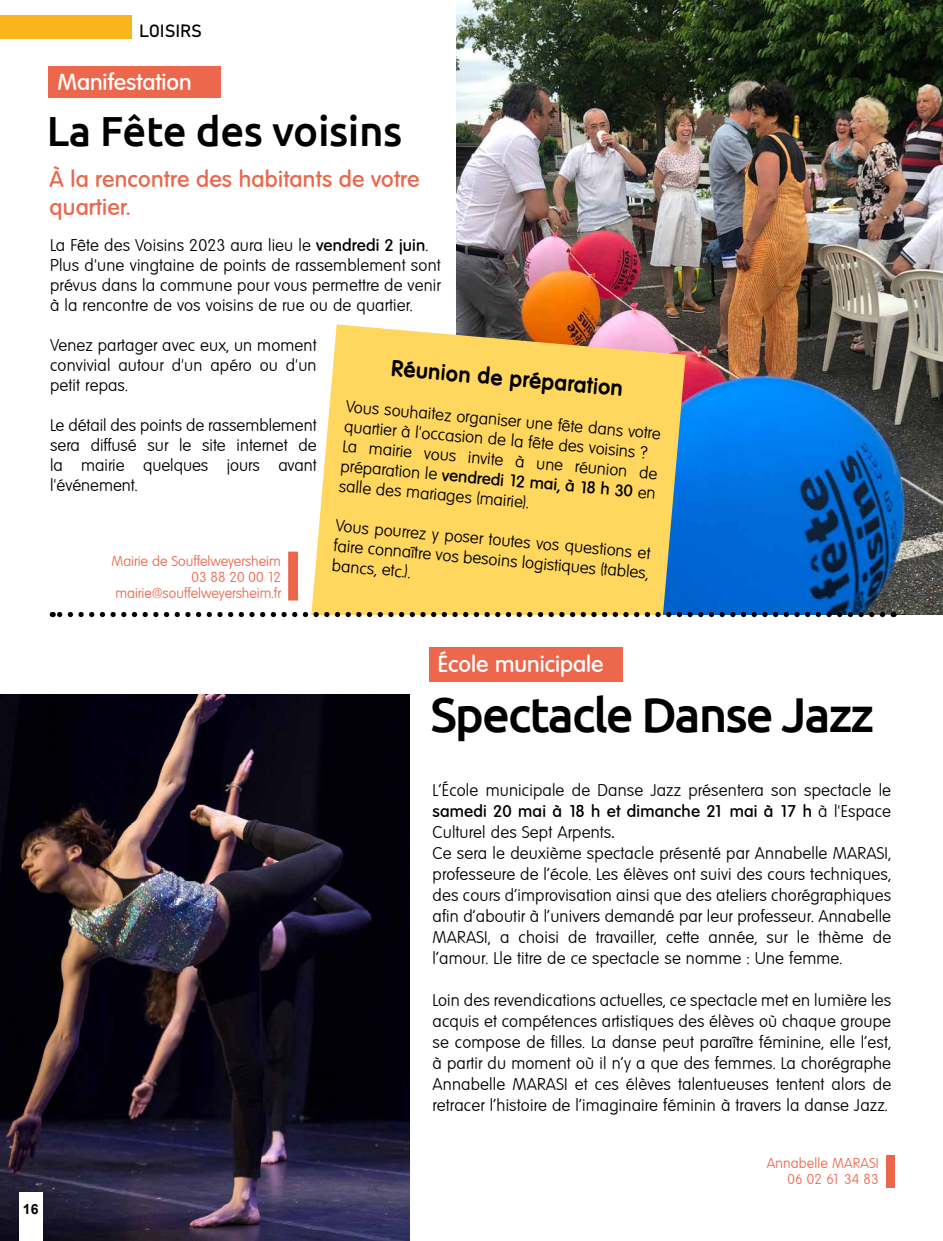
<style>
.page{position:relative;width:943px;height:1241px;background:#fff}
.page>*{position:absolute;margin:0;border:0;box-sizing:border-box;transform-origin:0 0}
.t1{font:500 49px "Ubuntu";letter-spacing:-.04em;color:#000}
.t2{font:500 42px "Ubuntu";letter-spacing:-.01em;color:#000}
.t3{font:22.75px/27.3px "Elementary SF Bold";letter-spacing:.01em;color:#eb674c}
.t4{font:22.75px "Elementary SF Bold";color:#fff}
.t5{font:22.75px "Elementary Heavy SF Bold";color:#000}
.t6{font:17.5px "Bahnschrift";letter-spacing:-.01em;color:#020203}
.t7{font:16.62px/19.9px "Elementary SF";letter-spacing:.01em;color:#000;text-align:justify}
.t8{font:16.62px "Elementary SF Bold";letter-spacing:.01em;color:#000}
.t9{font:14px/15.8px "Elementary SF";color:#eb674c;text-align:right}
.t10{font:700 14px "Arial";color:#000}
.s1{font-family:"Elementary SF Bold"}
.s2{font-family:"Elementary SF"}
</style>
<div class="page">
<img style="left:0;top:694px;width:410px;height:546px">
<img style="left:457px;top:0;width:486px;height:614px">
<svg style="left:311px;top:324px;width:374px;height:287px;background:#f5d169"></svg>
<div style="left:19px;top:1191px;width:24px;height:49px;background:#fff"></div>
<div style="left:0;top:16px;width:132px;height:23px;background:#fab51d"></div>
<div style="left:886px;top:1154px;width:8px;height:33px;background:#eb674c"></div>
<div style="left:288px;top:551px;width:10px;height:49px;background:#ec674c;border:2px solid #eb674c"></div>
<div style="left:48px;top:66px;width:172px;height:31px;background:#ec674c"></div>
<div style="left:429px;top:647px;width:193px;height:34px;background:#ec674c"></div>
<svg style="left:52px;top:611px;width:830px;height:6px"></svg>
<p class="t6" style="left:139px;top:19px;width:64px">LOISIRS</p>
<h3 class="t4" style="left:57px;top:69px;width:136px">Manifestation</h3>
<h2 class="t2" style="left:47px;top:105px;width:357px">La Fête des voisins</h2>
<h3 class="t3" style="left:50px;top:166px;width:371px">À la rencontre des habitants de votre quartier.</h3>
<p class="t7" style="left:50px;top:236px;width:392px;text-align:left">La Fête des Voisins 2023 aura lieu le <span class="s1">vendredi 2 juin</span>.<br>Plus d'une vingtaine de points de rassemblement sont prévus dans la commune pour vous permettre de venir à la rencontre de vos voisins de rue ou de quartier.</p>
<p class="t7" style="left:50px;top:335px;width:268px">Venez partager avec eux, un moment convivial autour d'un apéro ou d'un petit repas.</p>
<p class="t7" style="left:50px;top:415px;width:268px">Le détail des points de rassemblement sera diffusé sur le site internet de la mairie quelques jours avant l'événement.</p>
<h3 class="t5" style="left:392px;top:355px;width:234px;rotate:5deg">Réunion de préparation</h3>
<p class="t7" style="left:347px;top:396px;width:317px;text-align:left;rotate:5deg">Vous souhaitez organiser une fête dans votre quartier à l'occasion de la fête des voisins ?<br>La mairie vous invite à une réunion de</p>
<p class="t8" style="left:341px;top:456px;width:317px;rotate:5deg"><span class="s2">préparation le</span> vendredi 12 mai, à 18 h 30 <span class="s2">en</span></p>
<p class="t7" style="left:340px;top:476px;width:192px;rotate:5deg">salle des mariages (mairie).</p>
<p class="t7" style="left:336px;top:516px;width:317px;rotate:5deg">Vous pourrez y poser toutes vos questions et faire connaître vos besoins logistiques (tables, bancs, etc.).</p>
<p class="t9" style="left:111px;top:553px;width:171px">Mairie de Souffelweyersheim<br>03 88 20 00 12 mairie@souffelweyersheim.fr</p>
<p class="t10" style="left:23px;top:1198px;width:17px">16</p>
<h3 class="t4" style="left:438px;top:651px;width:167px">École municipale</h3>
<h1 class="t1" style="left:430px;top:683px;width:445px">Spectacle Danse Jazz</h1>
<p class="t7" style="left:432px;top:780px;width:460px">L’École municipale de Danse Jazz présentera son spectacle le</p>
<p class="t8" style="left:432px;top:801px;width:460px">samedi 20 mai à 18 h et dimanche 21 mai à 17 h <span class="s2">à l'Espace</span></p>
<p class="t7" style="left:432px;top:821px;width:460px;line-height:21px;text-align:left">Culturel des Sept Arpents<span class="s1">.<br></span>Ce sera le deuxième spectacle présenté par Annabelle MARASI, professeure de l’école. Les élèves ont suivi des cours techniques, des cours d’improvisation ainsi que des ateliers chorégraphiques afin d’aboutir à l’univers demandé par leur professeur. Annabelle MARASI, a choisi de travailler, cette année, sur le thème de l’amour. Lle titre de ce spectacle se nomme : Une femme.</p>
<p class="t7" style="left:432px;top:989px;width:460px;line-height:21px">Loin des revendications actuelles, ce spectacle met en lumière les acquis et compétences artistiques des élèves où chaque groupe se compose de filles. La danse peut paraître féminine, elle l’est, à partir du moment où il n’y a que des femmes. La chorégraphe Annabelle MARASI et ces élèves talentueuses tentent alors de retracer l’histoire de l’imaginaire féminin à travers la danse Jazz.</p>
<p class="t9" style="left:766px;top:1154px;width:113px">Annabelle MARASI<br>06 02 61 34 83</p>
</div>
